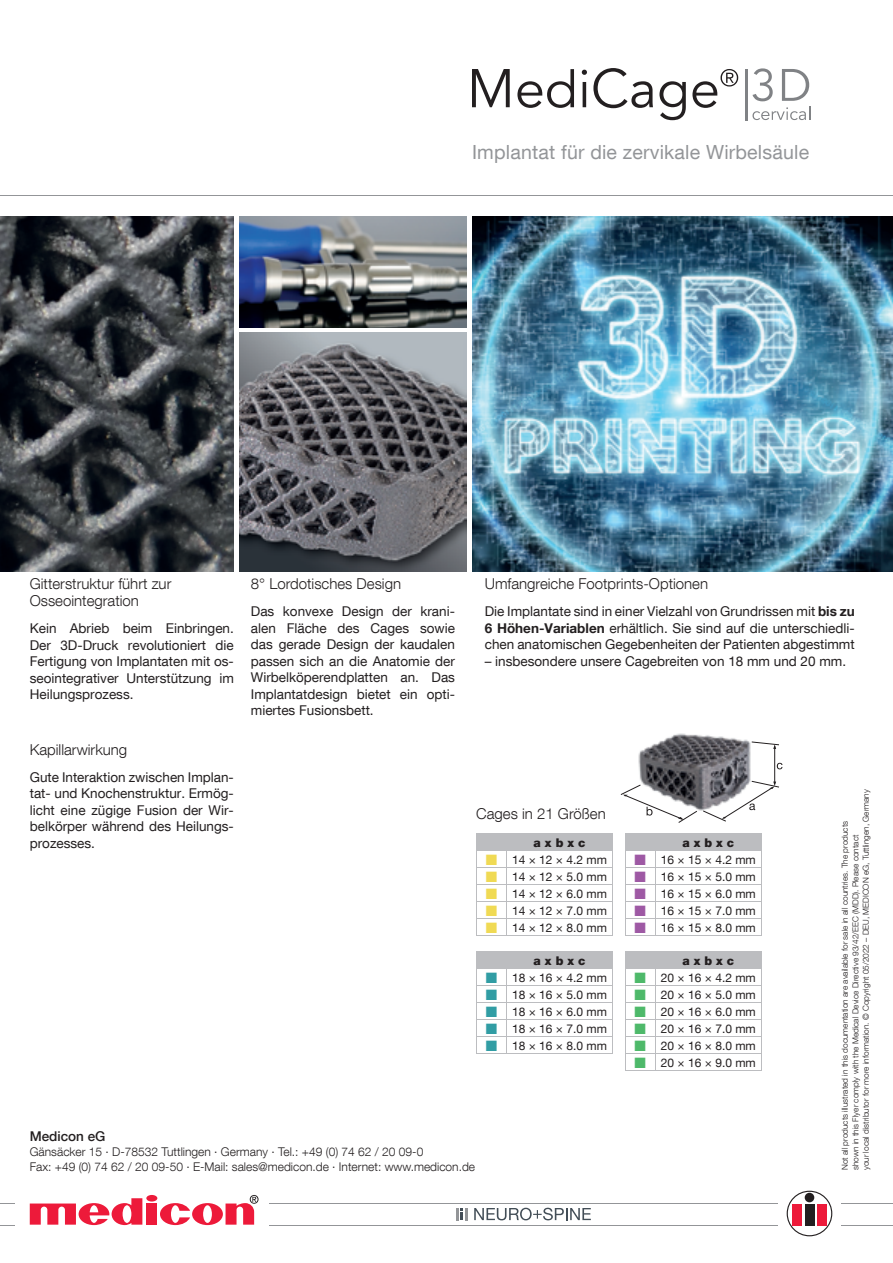
<style>
.page{position:relative;width:893px;height:1263px;background:#fff}
.page>*{position:absolute;margin:0;border:0;box-sizing:border-box;transform-origin:0 0}
.t1{font:19.5px "Helvetica Neue LT Com";letter-spacing:.01em;color:#939598}
.t2{font:300 15px/17.2px "Helvetica Neue LT Com";color:#231f20}
.t3{font:13.5px/16.5px "Helvetica Neue LT Com";color:#231f20;text-align:justify}
.t4{font:500 13.5px "Helvetica Neue LT Com";color:#231f20}
.t5{font:12px "Helvetica Neue LT Com";color:#231f20}
.t6{font:300 12px/15px "Helvetica Neue LT Com";color:#231f20}
.t7{font:900 12px "Helvetica Neue LT Com";color:#231f20}
.t8{font:300 8.25px/10.5px "Helvetica Neue LT Com";color:#231f20}
.s1{font-weight:700}
.s2{color:#f0da54}
.s3{color:#319da4}
.s4{color:#9e59a4}
.s5{color:#4eb96a}
</style>
<div class="page">
<img style="left:638px;top:733px;width:118px;height:89px">
<svg style="left:703px;top:742px;width:79px;height:79px"></svg>
<svg style="left:621px;top:785px;width:76px;height:38px"></svg>
<svg style="left:0;top:1225px;width:15px;height:1px"></svg>
<svg style="left:0;top:1203px;width:15px;height:1px"></svg>
<hr style="left:842px;top:1225px;width:51px;height:1px;background:#939598">
<hr style="left:269px;top:1225px;width:508px;height:1px;background:#939598">
<hr style="left:842px;top:1203px;width:51px;height:1px;background:#939598">
<hr style="left:269px;top:1203px;width:508px;height:1px;background:#939598">
<div style="left:146px;top:1203px;width:11px;height:21px;background:#ed1a3a"></div>
<div style="left:146px;top:1195px;width:11px;height:6px;background:#ed1a3a;border-radius:50%"></div>
<svg style="left:160px;top:1195px;width:99px;height:30px"></svg>
<svg style="left:30px;top:1198px;width:112px;height:27px"></svg>
<svg style="left:474px;top:1208px;width:117px;height:12px"></svg>
<svg style="left:456px;top:1208px;width:12px;height:12px"></svg>
<hr style="left:0;top:196px;width:893px;height:1px;background:#939598">
<svg style="left:787px;top:1191px;width:45px;height:45px"></svg>
<div style="left:792px;top:1204px;width:9px;height:21px;background:#ed1a3a"></div>
<div style="left:805px;top:1204px;width:9px;height:21px;background:#231f20"></div>
<div style="left:817px;top:1204px;width:10px;height:21px;background:#ed1a3a"></div>
<div style="left:805px;top:1193px;width:9px;height:9px;background:#231f20;border-radius:50%"></div>
<img style="left:239px;top:217px;width:227px;height:110px">
<img style="left:472px;top:217px;width:421px;height:354px">
<img style="left:0;top:217px;width:234px;height:354px">
<img style="left:239px;top:332px;width:227px;height:239px">
<hr style="left:625px;top:951px;width:30px;height:1px;background:#bcbdc0">
<hr style="left:655px;top:951px;width:107px;height:1px;background:#bcbdc0">
<svg style="left:625px;top:952px;width:137px;height:119px"></svg>
<hr style="left:625px;top:968px;width:30px;height:1px;background:#bcbdc0">
<hr style="left:655px;top:968px;width:107px;height:1px;background:#bcbdc0">
<hr style="left:476px;top:951px;width:30px;height:1px;background:#bcbdc0">
<hr style="left:506px;top:951px;width:107px;height:1px;background:#bcbdc0">
<svg style="left:476px;top:952px;width:137px;height:102px"></svg>
<hr style="left:476px;top:968px;width:30px;height:1px;background:#bcbdc0">
<hr style="left:506px;top:968px;width:107px;height:1px;background:#bcbdc0">
<hr style="left:625px;top:833px;width:30px;height:1px;background:#bcbdc0">
<hr style="left:655px;top:833px;width:107px;height:1px;background:#bcbdc0">
<svg style="left:625px;top:834px;width:137px;height:102px"></svg>
<hr style="left:625px;top:850px;width:30px;height:1px;background:#bcbdc0">
<hr style="left:655px;top:850px;width:107px;height:1px;background:#bcbdc0">
<hr style="left:476px;top:833px;width:30px;height:1px;background:#bcbdc0">
<hr style="left:506px;top:833px;width:107px;height:1px;background:#bcbdc0">
<svg style="left:476px;top:834px;width:137px;height:102px"></svg>
<hr style="left:476px;top:850px;width:30px;height:1px;background:#bcbdc0">
<hr style="left:506px;top:850px;width:107px;height:1px;background:#bcbdc0">
<svg style="left:472px;top:69px;width:38px;height:38px"></svg>
<svg style="left:517px;top:69px;width:57px;height:39px"></svg>
<svg style="left:582px;top:70px;width:5px;height:37px"></svg>
<svg style="left:593px;top:68px;width:60px;height:40px"></svg>
<svg style="left:659px;top:81px;width:27px;height:39px"></svg>
<svg style="left:692px;top:69px;width:46px;height:39px"></svg>
<hr style="left:745px;top:69px;width:3px;height:51px;background:#808285">
<svg style="left:752px;top:68px;width:58px;height:52px"></svg>
<h1 class="t1" style="left:472px;top:140px;width:339px">Implantat für die zervikale Wirbelsäule</h1>
<p class="t2" style="left:30px;top:575px;width:143px">Gitterstruktur führt zur<br>Osseointegration</p>
<p class="t3" style="left:30px;top:620px;width:206px">Kein Abrieb beim Einbringen.<br>Der 3D-Druck revolutioniert die Fertigung von Implantaten mit os&shy;seointegrativer Unterstützung im Heilungsprozess.</p>
<p class="t2" style="left:251px;top:575px;width:152px">8° Lordotisches Design</p>
<p class="t3" style="left:251px;top:603px;width:206px">Das konvexe Design der krani&shy;alen Fläche des Cages sowie das gerade Design der kaudalen passen sich an die Anatomie der Wirbelköperendplatten an. Das Implantatdesign bietet ein opti&shy;miertes Fusionsbett.</p>
<p class="t2" style="left:485px;top:575px;width:225px">Umfangreiche Footprints-Optionen</p>
<p class="t3" style="left:485px;top:603px;width:371px">Die Implantate sind in einer Vielzahl von Grundrissen mit <span class="s1">bis zu 6 Höhen-Variablen</span> erhältlich. Sie sind auf die unterschiedli&shy;chen anatomischen Gegebenheiten der Patienten abgestimmt</p>
<p class="t3" style="left:485px;top:652px;width:363px">– insbesondere unsere Cagebreiten von 18 mm und 20 mm.</p>
<p class="t2" style="left:30px;top:741px;width:99px">Kapillarwirkung</p>
<p class="t3" style="left:30px;top:768px;width:206px">Gute Interaktion zwischen Implan&shy;tat- und Knochenstruktur. Ermög&shy;licht eine zügige Fusion der Wir&shy;belkörper während des Heilungs&shy;prozesses.</p>
<p class="t2" style="left:476px;top:804px;width:131px">Cages in 21 Größen</p>
<p class="t7" style="left:534px;top:835px;width:53px">a x b x c</p>
<p class="t5" style="left:486px;top:852px;width:123px"><span class="s2">■</span> 14 × 12 × 4.2 mm</p>
<p class="t5" style="left:486px;top:869px;width:123px"><span class="s2">■</span> 14 × 12 × 5.0 mm</p>
<p class="t5" style="left:486px;top:886px;width:123px"><span class="s2">■</span> 14 × 12 × 6.0 mm</p>
<p class="t5" style="left:486px;top:903px;width:123px"><span class="s2">■</span> 14 × 12 × 7.0 mm</p>
<p class="t5" style="left:486px;top:920px;width:123px"><span class="s2">■</span> 14 × 12 × 8.0 mm</p>
<p class="t7" style="left:534px;top:953px;width:53px">a x b x c</p>
<p class="t5" style="left:486px;top:970px;width:123px"><span class="s3">■</span> 18 × 16 × 4.2 mm</p>
<p class="t5" style="left:486px;top:987px;width:123px"><span class="s3">■</span> 18 × 16 × 5.0 mm</p>
<p class="t5" style="left:486px;top:1004px;width:123px"><span class="s3">■</span> 18 × 16 × 6.0 mm</p>
<p class="t5" style="left:486px;top:1021px;width:123px"><span class="s3">■</span> 18 × 16 × 7.0 mm</p>
<p class="t5" style="left:486px;top:1038px;width:123px"><span class="s3">■</span> 18 × 16 × 8.0 mm</p>
<p class="t4" style="left:30px;top:1128px;width:77px">Medicon eG</p>
<p class="t6" style="left:30px;top:1144px;width:447px">Gänsäcker 15 · D-78532 Tuttlingen · Germany · Tel.: +49 (0) 74 62 / 20 09-0<br>Fax: +49 (0) 74 62 / 20 09-50 · E-Mail: sales@medicon.de · Internet: www.medicon.de</p>
<p class="t7" style="left:682px;top:835px;width:53px">a x b x c</p>
<p class="t5" style="left:635px;top:852px;width:123px"><span class="s4">■</span> 16 × 15 × 4.2 mm</p>
<p class="t5" style="left:635px;top:869px;width:123px"><span class="s4">■</span> 16 × 15 × 5.0 mm</p>
<p class="t5" style="left:635px;top:886px;width:123px"><span class="s4">■</span> 16 × 15 × 6.0 mm</p>
<p class="t5" style="left:635px;top:903px;width:123px"><span class="s4">■</span> 16 × 15 × 7.0 mm</p>
<p class="t5" style="left:635px;top:920px;width:123px"><span class="s4">■</span> 16 × 15 × 8.0 mm</p>
<p class="t7" style="left:682px;top:953px;width:53px">a x b x c</p>
<p class="t5" style="left:635px;top:970px;width:123px"><span class="s5">■</span> 20 × 16 × 4.2 mm</p>
<p class="t5" style="left:635px;top:987px;width:123px"><span class="s5">■</span> 20 × 16 × 5.0 mm</p>
<p class="t5" style="left:635px;top:1004px;width:123px"><span class="s5">■</span> 20 × 16 × 6.0 mm</p>
<p class="t5" style="left:635px;top:1021px;width:123px"><span class="s5">■</span> 20 × 16 × 7.0 mm</p>
<p class="t5" style="left:635px;top:1038px;width:123px"><span class="s5">■</span> 20 × 16 × 8.0 mm</p>
<p class="t5" style="left:635px;top:1055px;width:123px"><span class="s5">■</span> 20 × 16 × 9.0 mm</p>
<p class="t8" style="left:839px;top:1170px;width:382px;rotate:-90deg">Not all products illustrated in this documentation are available for sale in all countries. The products<br>shown in this Flyer comply with the Medical Device Directive 93/42/EEC (MDD). Please contact<br>your local distributor for more information. © Copyright 05/2022 – DEU, MEDICON eG, Tuttlingen, Germany</p>
</div>
